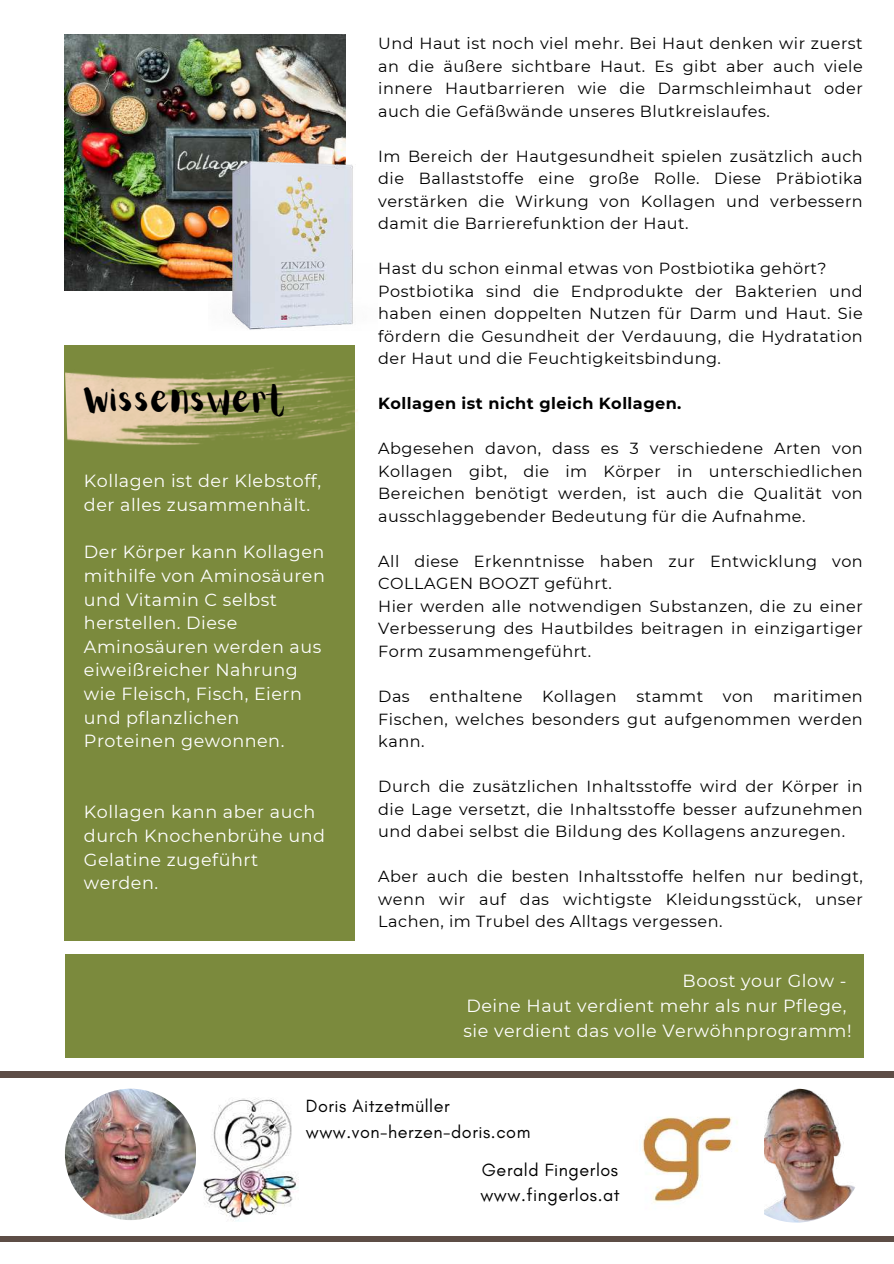
<style>
.page{position:relative;width:894px;height:1264px;background:#fff}
.page>*{position:absolute;margin:0;border:0;box-sizing:border-box;transform-origin:0 0}
.t1{font:31.05px "Aloja Extended";color:#000}
.t2{font:18px/25.8px "Glacial Indifference";letter-spacing:.03em;color:#000}
.t3{font:17.55px/23.7px "Montserrat";letter-spacing:.03em;color:#fff}
.t4{font:16.05px/22.5px "Montserrat";letter-spacing:.03em;color:#000;text-align:justify}
.t5{font:700 16.05px "Montserrat";letter-spacing:.03em;color:#000}
</style>
<div class="page">
<div style="left:0;top:1236px;width:893px;height:5px;background:#5d4d46"></div>
<div style="left:0;top:1071px;width:893px;height:6px;background:#5d4d46"></div>
<div style="left:65px;top:954px;width:798px;height:103px;background:#7b8a3d"></div>
<div style="left:65px;top:345px;width:290px;height:595px;background:#7b8a3d"></div>
<img style="left:65px;top:367px;width:293px;height:79px">
<img style="left:65px;top:1088px;width:131px;height:132px;border-radius:50%">
<img style="left:729px;top:1088px;width:134px;height:134px;border-radius:50%">
<img style="left:642px;top:1097px;width:121px;height:116px">
<img style="left:203px;top:1098px;width:96px;height:123px">
<img style="left:65px;top:34px;width:280px;height:257px">
<img style="left:209px;top:132px;width:144px;height:198px">
<h1 class="t1" style="left:84px;top:385px;width:205px">Wissenswert</h1>
<p class="t3" style="left:84px;top:469px;width:238px">Kollagen ist der Klebstoff, der alles zusammenhält.</p>
<p class="t3" style="left:84px;top:540px;width:242px">Der Körper kann Kollagen mithilfe von Aminosäuren und Vitamin C selbst herstellen. Diese<br>Aminosäuren werden aus eiweißreicher Nahrung wie Fleisch, Fisch, Eiern und pflanzlichen<br>Proteinen gewonnen.</p>
<p class="t3" style="left:84px;top:800px;width:242px">Kollagen kann aber auch durch Knochenbrühe und<br>Gelatine zugeführt werden.</p>
<p class="t4" style="left:378px;top:32px;width:486px">Und Haut ist noch viel mehr. Bei Haut denken wir zuerst an die äußere sichtbare Haut. Es gibt aber auch viele innere Hautbarrieren wie die Darmschleimhaut oder auch die Gefäßwände unseres Blutkreislaufes.</p>
<p class="t4" style="left:378px;top:145px;width:486px">Im Bereich der Hautgesundheit spielen zusätzlich auch die Ballaststoffe eine große Rolle. Diese Präbiotika verstärken die Wirkung von Kollagen und verbessern damit die Barrierefunktion der Haut.</p>
<p class="t4" style="left:378px;top:257px;width:486px;text-align:left">Hast du schon einmal etwas von Postbiotika gehört?<br>Postbiotika sind die Endprodukte der Bakterien und haben einen doppelten Nutzen für Darm und Haut. Sie fördern die Gesundheit der Verdauung, die Hydratation der Haut und die Feuchtigkeitsbindung.</p>
<p class="t5" style="left:378px;top:394px;width:304px">Kollagen ist nicht gleich Kollagen.</p>
<p class="t4" style="left:378px;top:437px;width:486px">Abgesehen davon, dass es 3 verschiedene Arten von Kollagen gibt, die im Körper in unterschiedlichen Bereichen benötigt werden, ist auch die Qualität von ausschlaggebender Bedeutung für die Aufnahme.</p>
<p class="t4" style="left:378px;top:550px;width:486px;text-align:left">All diese Erkenntnisse haben zur Entwicklung von COLLAGEN BOOZT geführt.<br>Hier werden alle notwendigen Substanzen, die zu einer Verbesserung des Hautbildes beitragen in einzigartiger Form zusammengeführt.</p>
<p class="t4" style="left:378px;top:685px;width:486px">Das enthaltene Kollagen stammt von maritimen Fischen, welches besonders gut aufgenommen werden kann.</p>
<p class="t4" style="left:378px;top:775px;width:486px">Durch die zusätzlichen Inhaltsstoffe wird der Körper in die Lage versetzt, die Inhaltsstoffe besser aufzunehmen und dabei selbst die Bildung des Kollagens anzuregen.</p>
<p class="t4" style="left:378px;top:865px;width:486px">Aber auch die besten Inhaltsstoffe helfen nur bedingt, wenn wir auf das wichtigste Kleidungsstück, unser Lachen, im Trubel des Alltags vergessen.</p>
<p class="t3" style="left:463px;top:968px;width:389px;line-height:24.8px;text-indent:219px">Boost your Glow -<br>Deine Haut verdient mehr als nur Pflege, sie verdient das volle Verwöhnprogramm!</p>
<p class="t2" style="left:306px;top:1092px;width:226px">Doris Aitzetmüller www.von-herzen-doris.com</p>
<p class="t2" style="left:480px;top:1156px;width:141px">Gerald Fingerlos www.fingerlos.at</p>
</div>
